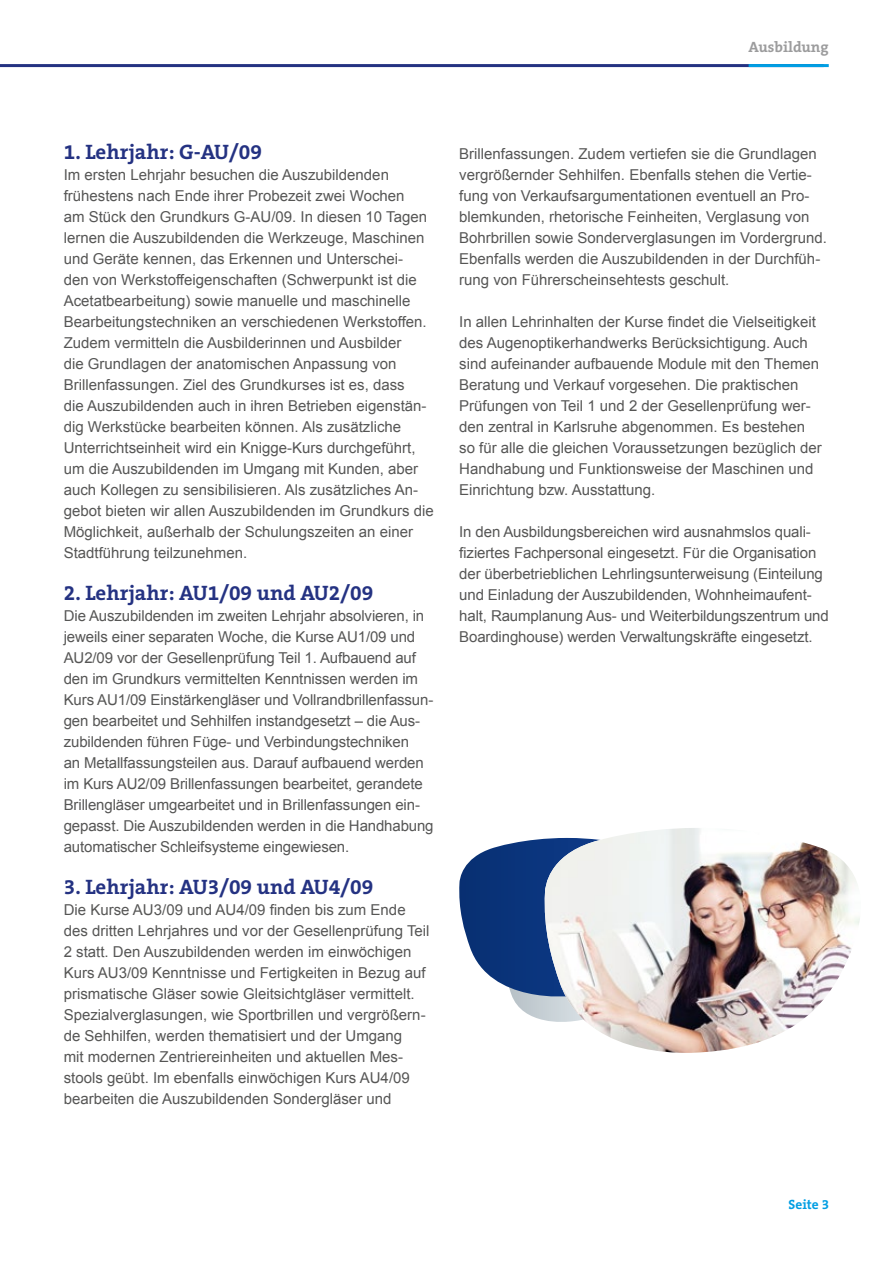
<style>
.page{position:relative;width:893px;height:1263px;background:#fff}
.page>*{position:absolute;margin:0;border:0;box-sizing:border-box;transform-origin:0 0}
.t1{font:700 21px "The Serif B7";color:#243282}
.t2{font:15px/21px "Arial";color:#565655}
.t3{font:700 15px "The Serif B7";color:#9c9c9d}
.t4{font:700 13.5px "The Serif B7";color:#009ee3}
</style>
<div class="page">
<svg style="left:459px;top:839px;width:84px;height:181px"></svg>
<img style="left:543px;top:828px;width:317px;height:225px">
<hr style="left:0;top:64px;width:824px;height:3px;background:#243282">
<hr style="left:749px;top:64px;width:80px;height:3px;background:#009ee3">
<p class="t3" style="left:748px;top:39px;width:82px">Ausbildung</p>
<h1 class="t1" style="left:64px;top:141px;width:200px">1. Lehrjahr: G-AU/09</h1>
<p class="t2" style="left:64px;top:164px;width:371px">Im ersten Lehrjahr besuchen die Auszubildenden frühestens nach Ende ihrer Probezeit zwei Wochen<br>am Stück den Grundkurs G-AU/09. In diesen 10 Tagen lernen die Auszubildenden die Werkzeuge, Maschinen und Geräte kennen, das Erkennen und Unterschei-<br>den von Werkstoffeigenschaften (Schwerpunkt ist die Acetatbearbeitung) sowie manuelle und maschinelle Bearbeitungstechniken an verschiedenen Werkstoffen.<br>Zudem vermitteln die Ausbilderinnen und Ausbilder<br>die Grundlagen der anatomischen Anpassung von Brillenfassungen. Ziel des Grundkurses ist es, dass<br>die Auszubildenden auch in ihren Betrieben eigenstän&shy;dig Werkstücke bearbeiten können. Als zusätzliche Unterrichtseinheit wird ein Knigge-Kurs durchgeführt, um die Auszubildenden im Umgang mit Kunden, aber auch Kollegen zu sensibilisieren. Als zusätzliches An&shy;gebot bieten wir allen Auszubildenden im Grundkurs die Möglichkeit, außerhalb der Schulungszeiten an einer Stadtführung teilzunehmen.</p>
<h1 class="t1" style="left:64px;top:582px;width:311px">2. Lehrjahr: AU1/09 und AU2/09</h1>
<p class="t2" style="left:64px;top:605px;width:371px">Die Auszubildenden im zweiten Lehrjahr absolvieren, in jeweils einer separaten Woche, die Kurse AU1/09 und AU2/09 vor der Gesellenprüfung Teil 1. Aufbauend auf den im Grundkurs vermittelten Kenntnissen werden im Kurs AU1/09 Einstärkengläser und Vollrandbrillenfassun&shy;gen bearbeitet und Sehhilfen instandgesetzt – die Aus&shy;zubildenden führen Füge- und Verbindungstechniken<br>an Metallfassungsteilen aus. Darauf aufbauend werden im Kurs AU2/09 Brillenfassungen bearbeitet, gerandete Brillengläser umgearbeitet und in Brillenfassungen ein&shy;gepasst. Die Auszubildenden werden in die Handhabung automatischer Schleifsysteme eingewiesen.</p>
<h1 class="t1" style="left:64px;top:876px;width:311px">3. Lehrjahr: AU3/09 und AU4/09</h1>
<p class="t2" style="left:64px;top:899px;width:367px">Die Kurse AU3/09 und AU4/09 finden bis zum Ende des dritten Lehrjahres und vor der Gesellenprüfung Teil 2 statt. Den Auszubildenden werden im einwöchigen Kurs AU3/09 Kenntnisse und Fertigkeiten in Bezug auf prismatische Gläser sowie Gleitsichtgläser vermittelt.<br>Spezialverglasungen, wie Sportbrillen und vergrößern&shy;de Sehhilfen, werden thematisiert und der Umgang<br>mit modernen Zentriereinheiten und aktuellen Mes&shy;stools geübt. Im ebenfalls einwöchigen Kurs AU4/09 bearbeiten die Auszubildenden Sondergläser und</p>
<p class="t2" style="left:459px;top:143px;width:369px">Brillenfassungen. Zudem vertiefen sie die Grundlagen vergrößernder Sehhilfen. Ebenfalls stehen die Vertie&shy;fung von Verkaufsargumentationen eventuell an Pro&shy;blemkunden, rhetorische Feinheiten, Verglasung von Bohrbrillen sowie Sonderverglasungen im Vordergrund.<br>Ebenfalls werden die Auszubildenden in der Durchfüh&shy;rung von Führerscheinsehtests geschult.</p>
<p class="t2" style="left:459px;top:311px;width:364px">In allen Lehrinhalten der Kurse findet die Vielseitigkeit des Augenoptikerhandwerks Berücksichtigung. Auch sind aufeinander aufbauende Module mit den Themen Beratung und Verkauf vorgesehen. Die praktischen Prüfungen von Teil 1 und 2 der Gesellenprüfung wer&shy;den zentral in Karlsruhe abgenommen. Es bestehen so für alle die gleichen Voraussetzungen bezüglich der Handhabung und Funktionsweise der Maschinen und Einrichtung bzw. Ausstattung.</p>
<p class="t2" style="left:459px;top:521px;width:371px">In den Ausbildungsbereichen wird ausnahmslos quali&shy;fiziertes Fachpersonal eingesetzt. Für die Organisation der überbetrieblichen Lehrlingsunterweisung (Einteilung und Einladung der Auszubildenden, Wohnheimaufent&shy;halt, Raumplanung Aus- und Weiterbildungszentrum und Boardinghouse) werden Verwaltungskräfte eingesetzt.</p>
<p class="t4" style="left:789px;top:1198px;width:42px">Seite 3</p>
</div>
